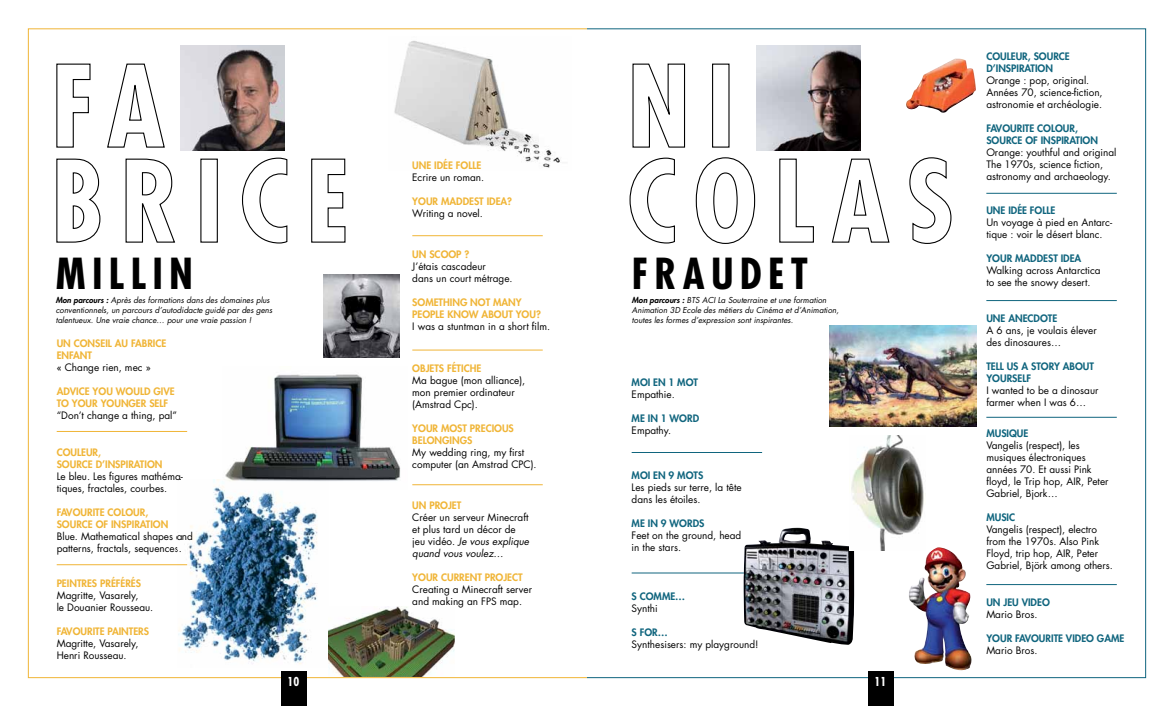
<style>
.page{position:relative;width:1174px;height:706px;background:#fff}
.page>*{position:absolute;margin:0;border:0;box-sizing:border-box;transform-origin:0 0}
.t1{font:700 condensed 41.6px "Futura";letter-spacing:.15em;color:#000}
.t2{font:700 condensed 12px "Futura";color:#fff}
.t3{font:10px/12px "Futura";color:#000}
.t4{font:800 10px "Futura";color:#f0b537}
.t5{font:800 10px/12px "Futura";color:#10657e}
.t6{font:italic 8px/10px "Futura";color:#000}
.s1{font-weight:800}
.s2{font-style:italic}
</style>
<div class="page">
<img style="left:324px;top:274px;width:76px;height:83px">
<img style="left:225px;top:374px;width:176px;height:107px">
<img style="left:909px;top:547px;width:63px;height:124px">
<img style="left:394px;top:41px;width:166px;height:127px">
<svg style="left:56px;top:63px;width:35px;height:85px"></svg>
<svg style="left:107px;top:63px;width:58px;height:85px"></svg>
<svg style="left:56px;top:158px;width:45px;height:85px"></svg>
<svg style="left:125px;top:158px;width:51px;height:85px"></svg>
<div style="left:200px;top:159px;width:18px;height:84px;border:1px solid #000"></div>
<svg style="left:242px;top:157px;width:46px;height:87px"></svg>
<svg style="left:311px;top:158px;width:35px;height:85px"></svg>
<svg style="left:632px;top:63px;width:53px;height:85px"></svg>
<div style="left:712px;top:64px;width:17px;height:84px;border:1px solid #000"></div>
<svg style="left:629px;top:157px;width:46px;height:87px"></svg>
<svg style="left:695px;top:157px;width:60px;height:87px"></svg>
<svg style="left:779px;top:158px;width:35px;height:85px"></svg>
<svg style="left:831px;top:158px;width:59px;height:85px"></svg>
<svg style="left:909px;top:157px;width:43px;height:87px"></svg>
<div style="left:280px;top:671px;width:26px;height:35px;background:#000"></div>
<div style="left:867px;top:671px;width:26px;height:35px;background:#000"></div>
<img style="left:180px;top:46px;width:105px;height:104px">
<img style="left:756px;top:46px;width:105px;height:104px">
<hr style="left:412px;top:235px;width:131px;height:1px;background:#f0b537">
<hr style="left:986px;top:300px;width:130px;height:1px;background:#10657e">
<hr style="left:986px;top:584px;width:130px;height:1px;background:#10657e">
<hr style="left:986px;top:193px;width:130px;height:1px;background:#10657e">
<hr style="left:412px;top:349px;width:131px;height:1px;background:#f0b537">
<hr style="left:986px;top:417px;width:130px;height:1px;background:#10657e">
<hr style="left:412px;top:484px;width:131px;height:1px;background:#f0b537">
<hr style="left:57px;top:564px;width:130px;height:1px;background:#f0b537">
<hr style="left:57px;top:431px;width:130px;height:1px;background:#f0b537">
<hr style="left:631px;top:452px;width:131px;height:1px;background:#10657e">
<hr style="left:631px;top:572px;width:131px;height:1px;background:#10657e">
<img style="left:906px;top:59px;width:70px;height:54px">
<img style="left:177px;top:479px;width:151px;height:185px">
<img style="left:329px;top:606px;width:125px;height:71px">
<img style="left:743px;top:528px;width:111px;height:117px">
<img style="left:849px;top:435px;width:77px;height:115px">
<img style="left:829px;top:325px;width:147px;height:101px">
<h1 class="t1" style="left:56px;top:247px;width:134px">MILLIN</h1>
<p class="t6" style="left:56px;top:295px;width:218px"><span class="s1">Mon parcours :</span> Après des formations dans des domaines plus conventionnels, un parcours d’autodidacte guidé par des gens talentueux. Une vraie chance… pour une vraie passion !</p>
<p class="t4" style="left:57px;top:336px;width:37px">UN CONSEIL</p>
<p class="t4" style="left:115px;top:336px;width:23px">AU FABRICE</p>
<p class="t4" style="left:57px;top:348px;width:24px">EN FANT</p>
<p class="t3" style="left:57px;top:361px;width:95px">« Change rien, mec »</p>
<p class="t4" style="left:57px;top:384px;width:84px">ADVICE YOU WOULD</p>
<p class="t4" style="left:153px;top:384px;width:22px">GIVE</p>
<p class="t4" style="left:57px;top:396px;width:65px">TO YOUR YOUNGER</p>
<p class="t4" style="left:149px;top:396px;width:20px">SEL F</p>
<p class="t3" style="left:57px;top:409px;width:122px">“Don’t change a thing, pal”</p>
<p class="t4" style="left:57px;top:446px;width:21px">COULEUR</p>
<p class="t4" style="left:98px;top:446px;width:4px">,</p>
<p class="t4" style="left:57px;top:458px;width:20px">SOURCE</p>
<p class="t4" style="left:96px;top:458px;width:15px">D’INSPIRATI</p>
<p class="t4" style="left:147px;top:458px;width:15px">ON</p>
<p class="t3" style="left:57px;top:470px;width:128px">Le bleu. Les figures mathéma&shy;tiques, fractales, courbes.</p>
<p class="t4" style="left:57px;top:506px;width:30px">FAVOURITE</p>
<p class="t4" style="left:107px;top:506px;width:42px">COLOUR,</p>
<p class="t4" style="left:57px;top:518px;width:20px">SOURCE</p>
<p class="t4" style="left:96px;top:518px;width:21px">OF INSPIRATI</p>
<p class="t4" style="left:153px;top:518px;width:15px">ON</p>
<p class="t3" style="left:57px;top:530px;width:138px">Blue. Mathematical shapes and patterns, fractals, sequences.</p>
<p class="t4" style="left:57px;top:577px;width:12px">PEINTRES</p>
<p class="t4" style="left:100px;top:577px;width:41px">PRÉFÉRÉS</p>
<p class="t3" style="left:57px;top:589px;width:98px">Magritte, Vasarely,<br>le Douanier Rousseau.</p>
<p class="t4" style="left:57px;top:625px;width:30px">FAVOURITE</p>
<p class="t4" style="left:107px;top:625px;width:7px">PAINTERS</p>
<p class="t3" style="left:57px;top:637px;width:83px">Magritte, Vasarely,<br>Henri Rousseau.</p>
<p class="t4" style="left:412px;top:158px;width:62px">UNE IDÉE FOLLE</p>
<p class="t3" style="left:412px;top:171px;width:73px">Ecrire un roman.</p>
<p class="t4" style="left:412px;top:194px;width:36px">YOUR MADDEST</p>
<p class="t4" style="left:486px;top:194px;width:7px">IDEA</p>
<p class="t4" style="left:507px;top:194px;width:6px">?</p>
<p class="t3" style="left:412px;top:207px;width:72px">Writing a novel.</p>
<p class="t4" style="left:412px;top:248px;width:59px">UN SCOOP ?</p>
<p class="t3" style="left:412px;top:260px;width:102px">J’étais cascadeur<br>dans un court métrage.</p>
<p class="t4" style="left:412px;top:296px;width:21px">SOMETHING</p>
<p class="t4" style="left:470px;top:296px;width:32px">NOT MAN</p>
<p class="t4" style="left:516px;top:296px;width:7px">Y</p>
<p class="t4" style="left:412px;top:308px;width:24px">PEOPLE</p>
<p class="t4" style="left:447px;top:308px;width:95px">KNOW ABOUT YOU?</p>
<p class="t3" style="left:412px;top:320px;width:139px">I was a stuntman in a short film.</p>
<p class="t4" style="left:412px;top:361px;width:23px">OBJETS</p>
<p class="t4" style="left:447px;top:361px;width:16px">FÉTICHE</p>
<p class="t3" style="left:412px;top:374px;width:114px">Ma bague (mon alliance), mon premier ordinateur (Amstrad Cpc).</p>
<p class="t4" style="left:412px;top:421px;width:64px">YOUR MOST PRECI</p>
<p class="t4" style="left:494px;top:421px;width:15px">OUS</p>
<p class="t4" style="left:412px;top:433px;width:30px">BELONGINGS</p>
<p class="t3" style="left:412px;top:446px;width:126px">My wedding ring, my first computer (an Amstrad CPC).</p>
<p class="t4" style="left:412px;top:498px;width:46px">UN PROJET</p>
<p class="t3" style="left:412px;top:511px;width:118px">Créer un serveur Minecraft et plus tard un décor de jeu vidéo. <span class="s2">Je vous explique quand vous voulez…</span></p>
<p class="t4" style="left:412px;top:570px;width:36px">YOUR CURRENT</p>
<p class="t4" style="left:485px;top:570px;width:29px">PROJECT</p>
<p class="t3" style="left:412px;top:583px;width:121px">Creating a Minecraft server and making an FPS map.</p>
<h1 class="t1" style="left:632px;top:247px;width:178px">FRAUDET</h1>
<p class="t6" style="left:632px;top:295px;width:208px"><span class="s1">Mon parcours :</span> BTS ACI La Souterraine et une formation<br>Animation 3D Ecole des métiers du Cinéma et d’Animation, toutes les formes d’expression sont inspirantes.</p>
<p class="t5" style="left:631px;top:376px;width:66px">MOI EN 1 MOT</p>
<p class="t3" style="left:631px;top:388px;width:45px">Empathie.</p>
<p class="t5" style="left:631px;top:412px;width:63px">ME IN 1 WORD</p>
<p class="t3" style="left:631px;top:424px;width:41px">Empathy.</p>
<p class="t5" style="left:631px;top:469px;width:68px">MOI EN 9 MOTS</p>
<p class="t3" style="left:631px;top:481px;width:111px">Les pieds sur terre, la tête dans les étoiles.</p>
<p class="t5" style="left:631px;top:517px;width:62px">ME IN 9 WORDS</p>
<p class="t3" style="left:631px;top:529px;width:111px">Feet on the ground, head in the stars.</p>
<p class="t5" style="left:631px;top:590px;width:30px">S COMME</p>
<p class="t5" style="left:675px;top:590px;width:11px">…</p>
<p class="t3" style="left:631px;top:602px;width:28px">Synthi</p>
<p class="t5" style="left:631px;top:626px;width:38px">S FOR…</p>
<p class="t3" style="left:631px;top:638px;width:128px">Synthesisers: my playground!</p>
<p class="t2" style="left:288px;top:674px;width:13px">10</p>
<p class="t2" style="left:874px;top:674px;width:13px">11</p>
<p class="t5" style="left:986px;top:50px;width:21px">COULEUR</p>
<p class="t5" style="left:1027px;top:50px;width:26px">, SOURCE</p>
<p class="t5" style="left:986px;top:62px;width:15px">D’INSPIRATI</p>
<p class="t5" style="left:1037px;top:62px;width:15px">ON</p>
<p class="t3" style="left:986px;top:74px;width:118px">Orange : pop, original.<br>Années 70, science-fiction, astronomie et archéologie.</p>
<p class="t5" style="left:986px;top:122px;width:30px">FAVOURITE</p>
<p class="t5" style="left:1037px;top:122px;width:42px">COLOUR,</p>
<p class="t5" style="left:986px;top:134px;width:20px">SOURCE</p>
<p class="t5" style="left:1025px;top:134px;width:21px">OF INSPIRATI</p>
<p class="t5" style="left:1082px;top:134px;width:15px">ON</p>
<p class="t3" style="left:986px;top:146px;width:132px">Orange: youthful and original<br>The 1970s, science fiction, astronomy and archaeology.</p>
<p class="t5" style="left:986px;top:204px;width:62px">UNE IDÉE FOLLE</p>
<p class="t3" style="left:986px;top:216px;width:127px">Un voyage à pied en Antarc&shy;tique : voir le désert blanc.</p>
<p class="t5" style="left:986px;top:252px;width:36px">YOUR MADDEST</p>
<p class="t5" style="left:1060px;top:252px;width:7px">IDEA</p>
<p class="t3" style="left:986px;top:264px;width:116px">Walking across Antarctica to see the snowy desert.</p>
<p class="t5" style="left:986px;top:312px;width:30px">UNE ANECD</p>
<p class="t5" style="left:1040px;top:312px;width:14px">OTE</p>
<p class="t3" style="left:986px;top:324px;width:112px">A 6 ans, je voulais élever des dinosaures…</p>
<p class="t5" style="left:986px;top:360px;width:103px">TELL US ASTORY ABOUT<br>YOURSEL</p>
<p class="t5" style="left:1026px;top:372px;width:6px">F</p>
<p class="t3" style="left:986px;top:384px;width:114px">I wanted to be a dinosaur farmer when I was 6…</p>
<p class="t5" style="left:986px;top:427px;width:15px">MUSIQUE</p>
<p class="t3" style="left:986px;top:439px;width:124px">Vangelis (respect), les musiques électroniques années 70. Et aussi Pink floyd, le Trip hop, AIR, Peter<br>Gabriel, Bjork…</p>
<p class="t5" style="left:986px;top:511px;width:15px">MUSIC</p>
<p class="t3" style="left:986px;top:523px;width:128px">Vangelis (respect), electro from the 1970s. Also Pink<br>Floyd, trip hop, AIR, Peter<br>Gabriel, Björk among others.</p>
<p class="t5" style="left:986px;top:596px;width:65px">UN JEU VIDEO</p>
<p class="t3" style="left:986px;top:608px;width:53px">Mario Bros.</p>
<p class="t5" style="left:986px;top:632px;width:59px">YOUR FAVOURITE</p>
<p class="t5" style="left:1066px;top:632px;width:39px">VIDEO GAME</p>
<p class="t3" style="left:986px;top:644px;width:53px">Mario Bros.</p>
</div>
